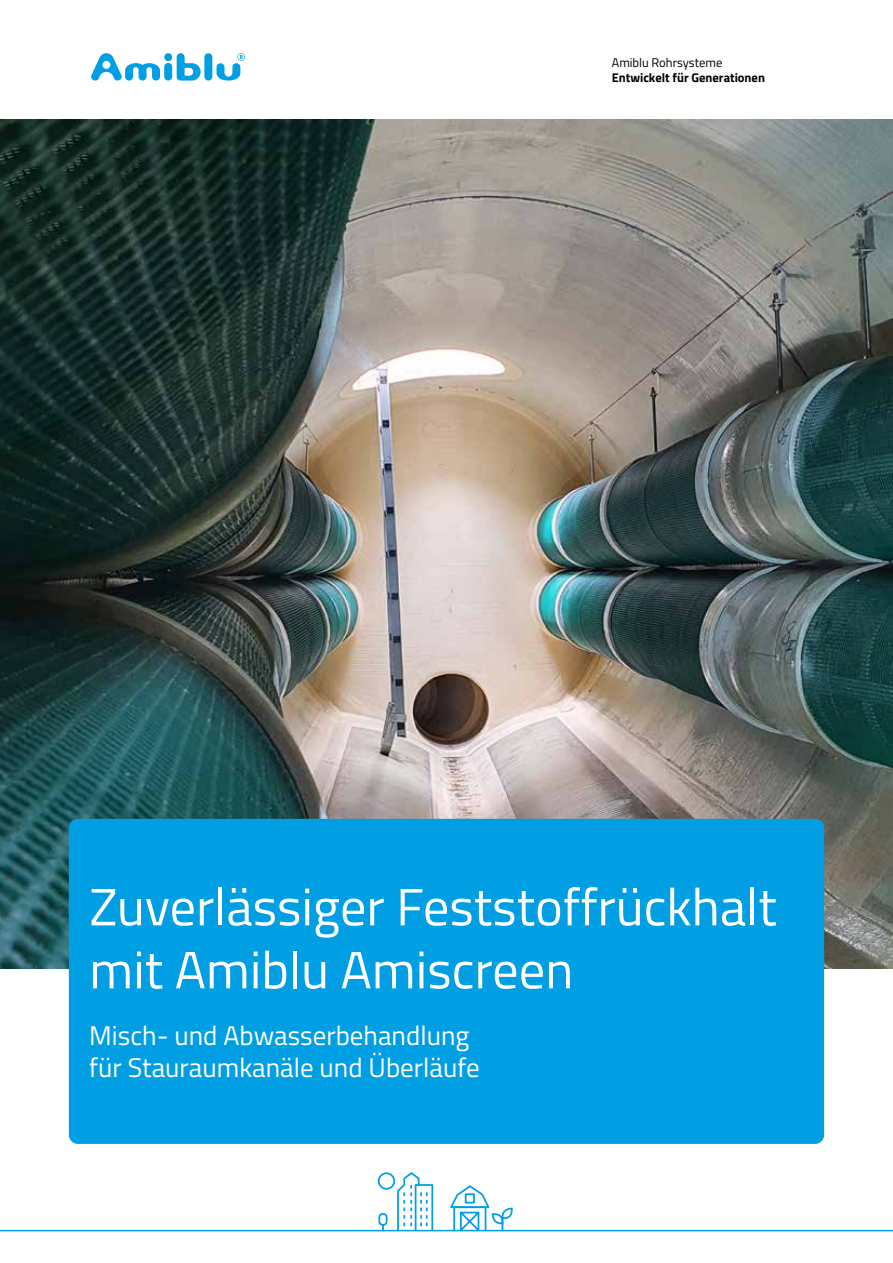
<style>
.page{position:relative;width:893px;height:1263px;background:#fff}
.page>*{position:absolute;margin:0;border:0;box-sizing:border-box;transform-origin:0 0}
.t1{font:52.5px/63px "Titillium Web";color:#fff}
.t2{font:27px/32.4px "Titillium Web";color:#fff}
.t3{font:700 12.6px "Titillium Web";color:#000}
.t4{font:12.6px "Titillium Web";color:#000}
</style>
<div class="page">
<img style="left:0;top:119px;width:893px;height:850px">
<div style="left:69px;top:819px;width:755px;height:325px;background:#009fe3;border-radius:9px"></div>
<div style="left:204px;top:53px;width:8px;height:28px;background:#009fe3;border-radius:4px"></div>
<div style="left:164px;top:53px;width:8px;height:8px;background:#009fe3;border-radius:50%"></div>
<div style="left:164px;top:63px;width:8px;height:18px;background:#009fe3;border-radius:4px"></div>
<svg style="left:177px;top:53px;width:24px;height:28px"></svg>
<svg style="left:91px;top:53px;width:69px;height:28px"></svg>
<svg style="left:217px;top:53px;width:28px;height:28px"></svg>
<hr style="left:0;top:1230px;width:893px;height:1px;background:#009fe3">
<div style="left:378px;top:1213px;width:10px;height:13px;border:2px solid #009fe3;border-radius:3px"></div>
<div style="left:415px;top:1184px;width:18px;height:47px;border:2px solid #009fe3"></div>
<svg style="left:396px;top:1172px;width:32px;height:60px"></svg>
<div style="left:378px;top:1172px;width:17px;height:18px;border:2px solid #009fe3;border-radius:50%"></div>
<svg style="left:448px;top:1185px;width:66px;height:47px"></svg>
<p class="t4" style="left:612px;top:53px;width:112px">Amiblu Rohrsysteme</p>
<p class="t3" style="left:612px;top:68px;width:155px">Entwickelt für Generationen</p>
<h1 class="t1" style="left:89px;top:873px;width:689px">Zuverlässiger Feststoffrückhalt mit Amiblu Amiscreen</h1>
<p class="t2" style="left:89px;top:1018px;width:392px">Misch- und Abwasserbehandlung für Stauraumkanäle und Überläufe</p>
</div>
